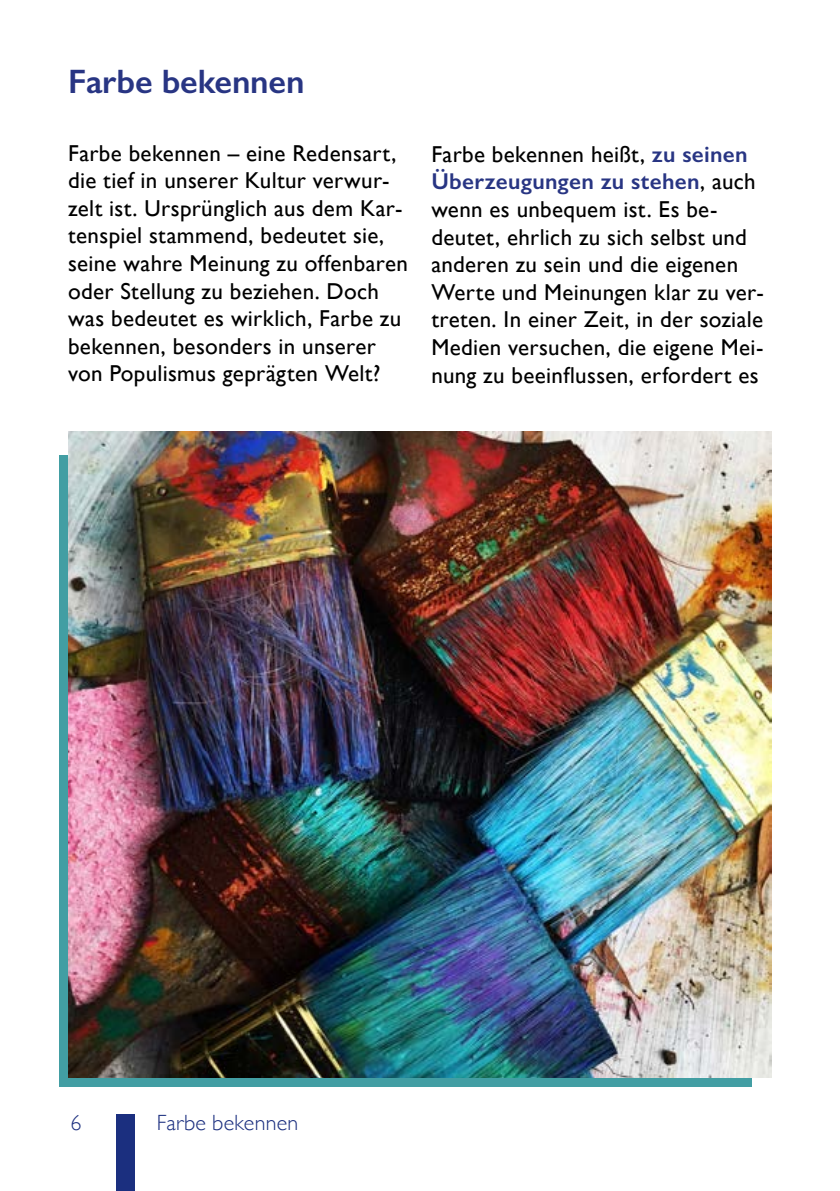
<style>
.page{position:relative;width:840px;height:1191px;background:#fff}
.page>*{position:absolute;margin:0;border:0;box-sizing:border-box;transform-origin:0 0}
.t1{font:600 34px "Gill Sans";letter-spacing:-.005em;color:#283583}
.t2{font:23px/27.6px "Gill Sans";letter-spacing:.015em;color:#000}
.t3{font:300 22px "Gill Sans";letter-spacing:.01em;color:#1b2f7f}
.s1{font-weight:600;color:#283583}
</style>
<div class="page">
<div style="left:59px;top:455px;width:691px;height:631px;background:#429ea3"></div>
<div style="left:117px;top:1114px;width:18px;height:77px;background:#1b2f7f"></div>
<img style="left:68px;top:431px;width:703px;height:646px">
<h1 class="t1" style="left:68px;top:61px;width:238px">Farbe bekennen</h1>
<p class="t2" style="left:68px;top:139px;width:341px">Farbe bekennen – eine Redensart, die tief in unserer Kultur verwur&shy;zelt ist. Ursprünglich aus dem Kar&shy;tenspiel stammend, bedeutet sie, seine wahre Meinung zu offenbaren oder Stellung zu beziehen. Doch was bedeutet es wirklich, Farbe zu bekennen, besonders in unserer von Populismus geprägten Welt?</p>
<p class="t2" style="left:431px;top:140px;width:334px">Farbe bekennen heißt, <span class="s1">zu seinen<br>Überzeugungen zu stehen</span>, auch wenn es unbequem ist. Es be&shy;deutet, ehrlich zu sich selbst und anderen zu sein und die eigenen<br>Werte und Meinungen klar zu ver&shy;treten. In einer Zeit, in der soziale<br>Medien versuchen, die eigene Mei&shy;nung zu beeinflussen, erfordert es</p>
<p class="t3" style="left:70px;top:1105px;width:12px">6</p>
<p class="t3" style="left:157px;top:1105px;width:143px">Farbe bekennen</p>
</div>
